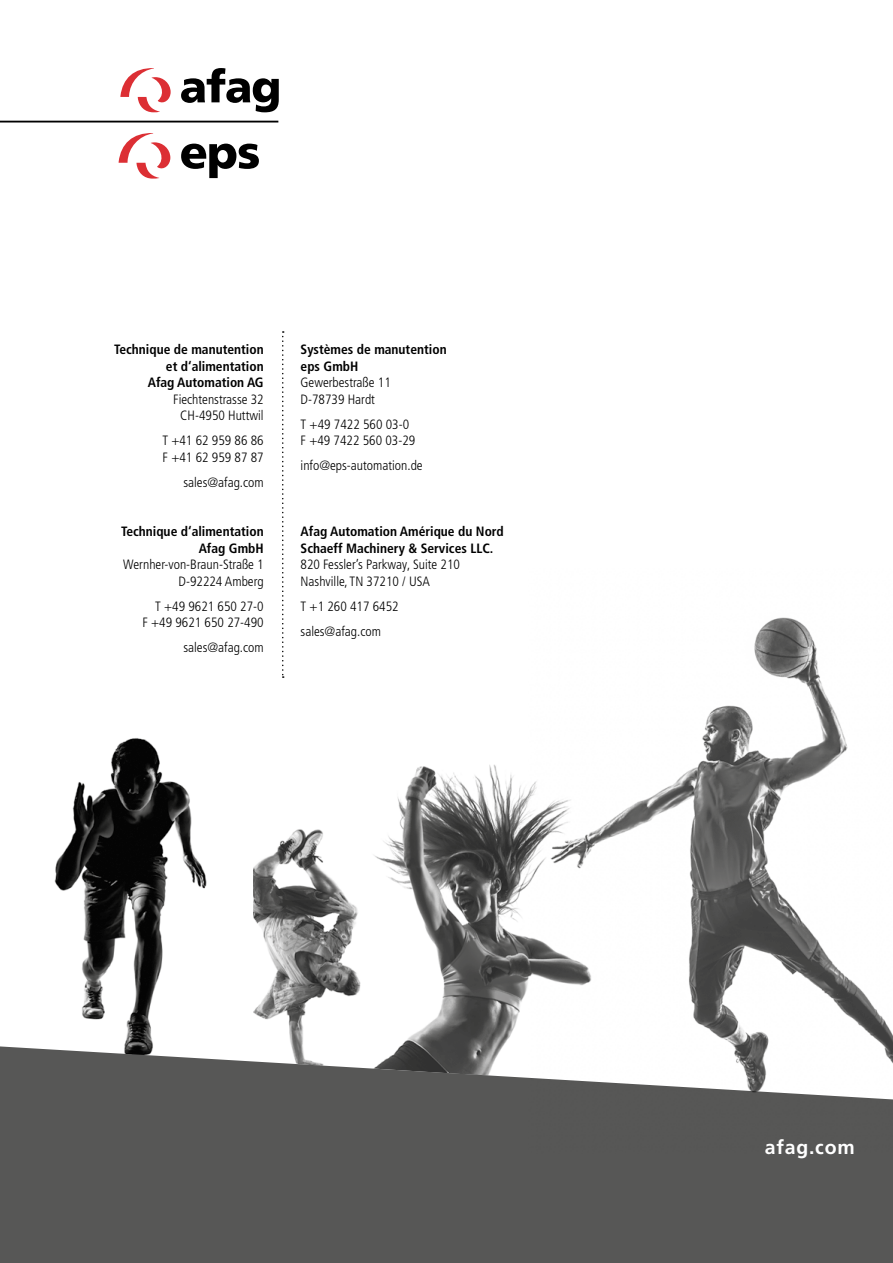
<style>
.page{position:relative;width:893px;height:1263px;background:#fff}
.page>*{position:absolute;margin:0;border:0;box-sizing:border-box;transform-origin:0 0}
.t1{font:700 19.5px "Frutiger LT Pro";letter-spacing:.04em;color:#fff}
.Adresszeilen{font:300 condensed 13.5px "Frutiger LT Pro";color:#000}
.Adresse_Titel{font:700 condensed 13.5px/16.5px "Frutiger LT Pro";color:#000}
.s1{color:#fff}
</style>
<div class="page">
<svg style="left:119px;top:133px;width:51px;height:46px"></svg>
<svg style="left:181px;top:144px;width:78px;height:34px"></svg>
<hr style="left:0;top:121px;width:278px;height:1px;background:#000">
<svg style="left:120px;top:68px;width:51px;height:44px"></svg>
<svg style="left:181px;top:68px;width:98px;height:44px"></svg>
<img style="left:374px;top:765px;width:155px;height:281px">
<img style="left:253px;top:829px;width:108px;height:217px">
<img style="left:54px;top:738px;width:153px;height:308px">
<div style="left:0;top:1046px;width:893px;height:217px;background:#575756"></div>
<svg style="left:282px;top:331px;width:2px;height:347px"></svg>
<img style="left:529px;top:617px;width:364px;height:537px">
<p class="Adresse_Titel" style="left:114px;top:341px;width:151px">Technique de manutention</p>
<p class="Adresse_Titel" style="left:166px;top:358px;width:99px">et d‘alimentation</p>
<p class="Adresse_Titel" style="left:148px;top:374px;width:117px">Afag Automation AG</p>
<p class="Adresszeilen" style="left:173px;top:391px;width:92px">Fiechtenstrasse 32</p>
<p class="Adresszeilen" style="left:180px;top:408px;width:85px">CH-4950 Huttwil</p>
<p class="Adresszeilen" style="left:162px;top:433px;width:103px">T +41 62 959 86 86</p>
<p class="Adresszeilen" style="left:163px;top:449px;width:103px">F +41 62 959 87 87</p>
<p class="Adresszeilen" style="left:183px;top:474px;width:82px">sales@afag.com</p>
<p class="Adresse_Titel" style="left:115px;top:523px;width:151px"><span class="s1">Z</span>Technique d‘alimentation</p>
<p class="Adresse_Titel" style="left:199px;top:540px;width:67px">Afag GmbH</p>
<p class="Adresszeilen" style="left:123px;top:557px;width:142px">Wernher-von-Braun-Straße 1</p>
<p class="Adresszeilen" style="left:179px;top:573px;width:87px">D-92224 Amberg</p>
<p class="Adresszeilen" style="left:155px;top:598px;width:110px">T +49 9621 650 27-0</p>
<p class="Adresszeilen" style="left:142px;top:615px;width:123px">F +49 9621 650 27-490</p>
<p class="Adresszeilen" style="left:183px;top:640px;width:82px">sales@afag.com</p>
<p class="Adresse_Titel" style="left:301px;top:341px;width:148px">Systèmes de manutention</p>
<p class="Adresse_Titel" style="left:301px;top:358px;width:59px">eps GmbH</p>
<p class="Adresszeilen" style="left:301px;top:375px;width:92px">Gewerbestraße 11</p>
<p class="Adresszeilen" style="left:301px;top:391px;width:76px">D-78739 Hardt</p>
<p class="Adresszeilen" style="left:301px;top:416px;width:110px">T +49 7422 560 03-0</p>
<p class="Adresszeilen" style="left:301px;top:433px;width:116px">F +49 7422 560 03-29</p>
<p class="Adresszeilen" style="left:301px;top:458px;width:124px">info@eps-automation.de</p>
<p class="Adresse_Titel" style="left:301px;top:523px;width:205px">Afag Automation Amérique du Nord<br>Schaeff Machinery &amp; Services LLC.</p>
<p class="Adresszeilen" style="left:301px;top:557px;width:161px">820 Fessler’s Parkway, Suite 210</p>
<p class="Adresszeilen" style="left:301px;top:573px;width:131px">Nashville, TN 37210 / USA</p>
<p class="Adresszeilen" style="left:301px;top:598px;width:100px">T +1 260 417 6452</p>
<p class="Adresszeilen" style="left:301px;top:623px;width:82px">sales@afag.com</p>
<p class="t1" style="left:765px;top:1135px;width:91px">afag.com</p>
</div>
